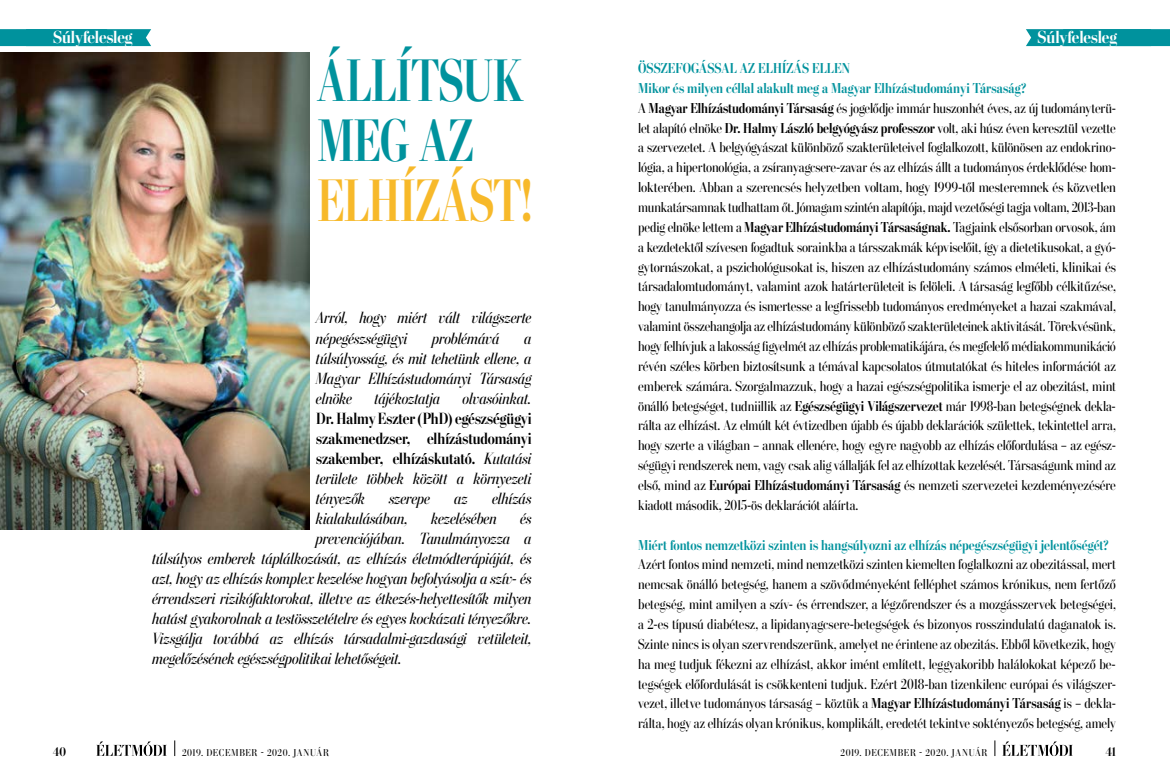
<style>
.page{position:relative;width:1170px;height:780px;background:#fff}
.page>*{position:absolute;margin:0;border:0;box-sizing:border-box;transform-origin:0 0}
.t1{font:700 60px/60px "Stilson Display M";letter-spacing:.005em;color:#00929d;scale:.8 1}
.t2{font:700 60px "Stilson Display M";letter-spacing:.005em;color:#f7b92a;scale:.8 1}
.t3{font:700 17.5px "Stilson Display M";letter-spacing:-.01em;color:#fff}
.t4{font:italic 16.25px/20px "Stilson Display M";color:#000;scale:.95 1}
.t5{font:700 16.25px/20px "Stilson Display M";color:#000;text-align:justify;scale:.95 1}
.t6{font:14.38px/19.9px "Stilson Display M";letter-spacing:-.005em;color:#000;scale:.95 1}
.t7{font:700 14.38px "Stilson Display M";letter-spacing:.005em;color:#00929d;scale:.95 1}
.t8{font:700 12.5px "Stilson Display M";color:#000}
.t9{font:10px "Stilson Display M";letter-spacing:.065em;color:#000}
.s1{font-weight:700;color:#00929d}
.s2{font-weight:700}
.s3{font-weight:400;font-style:italic}
</style>
<div class="page">
<svg style="left:174px;top:740px;width:1px;height:16px"></svg>
<svg style="left:994px;top:740px;width:1px;height:16px"></svg>
<svg style="left:96px;top:741px;width:71px;height:15px"></svg>
<svg style="left:1002px;top:741px;width:70px;height:15px"></svg>
<div style="left:1026px;top:29px;width:143px;height:17px;background:#00929d"></div>
<div style="left:0;top:29px;width:151px;height:17px;background:#00929d"></div>
<img style="left:0;top:52px;width:309px;height:477px">
<p class="t3" style="left:53px;top:27px;width:81px">Súlyfelesleg</p>
<p class="t3" style="left:1037px;top:27px;width:81px">Súlyfelesleg</p>
<h1 class="t1" style="left:318px;top:51px;width:257px">ÁLLÍTSUK<br>MEG AZ</h1>
<h1 class="t2" style="left:318px;top:166px;width:270px">ELHÍZÁST!</h1>
<p class="t6" style="left:638px;top:58px;width:504px"><span class="s1">ÖSSZEFOGÁSSAL AZ ELHÍZÁS ELLEN<br>Mikor és milyen céllal alakult meg a Magyar Elhízástudományi Társaság?<br></span>A <span class="s2">Magyar Elhízástudományi Társaság</span> és jogelődje immár huszonhét éves, az új tudományterü&shy;let alapító elnöke <span class="s2">Dr. Halmy László belgyógyász professzor</span> volt, aki húsz éven keresztül vezette a szervezetet. A belgyógyászat különböző szakterületeivel foglalkozott, különösen az endokrino&shy;lógia, a hipertonológia, a zsíranyagcsere-zavar és az elhízás állt a tudományos érdeklődése hom&shy;lokterében. Abban a szerencsés helyzetben voltam, hogy 1999-től mesteremnek és közvetlen munkatársamnak tudhattam őt. Jómagam szintén alapítója, majd vezetőségi tagja voltam, 2013-ban pedig elnöke lettem a <span class="s2">Magyar Elhízástudományi Társaságnak.</span> Tagjaink elsősorban orvosok, ám a kezdetektől szívesen fogadtuk sorainkba a társszakmák képviselőit, így a dietetikusokat, a gyó&shy;gytornászokat, a pszichológusokat is, hiszen az elhízástudomány számos elméleti, klinikai és társadalomtudományt, valamint azok határterületeit is felöleli. A társaság legfőbb célkitűzése, hogy tanulmányozza és ismertesse a legfrissebb tudományos eredményeket a hazai szakmával, valamint összehangolja az elhízástudomány különböző szakterületeinek aktivitását. Törekvésünk, hogy felhívjuk a lakosság figyelmét az elhízás problematikájára, és megfelelő médiakommunikáció révén széles körben biztosítsunk a témával kapcsolatos útmutatókat és hiteles információt az emberek számára. Szorgalmazzuk, hogy a hazai egészségpolitika ismerje el az obezitást, mint önálló betegséget, tudniillik az <span class="s2">Egészségügyi Világszervezet</span> már 1998-ban betegségnek dekla&shy;rálta az elhízást. Az elmúlt két évtizedben újabb és újabb deklarációk születtek, tekintettel arra, hogy szerte a világban – annak ellenére, hogy egyre nagyobb az elhízás előfordulása – az egész&shy;ségügyi rendszerek nem, vagy csak alig vállalják fel az elhízottak kezelését. Társaságunk mind az első, mind az <span class="s2">Európai Elhízástudományi Társaság</span> és nemzeti szervezetei kezdeményezésére kiadott második, 2015-ös deklarációt aláírta.</p>
<p class="t7" style="left:638px;top:536px;width:496px">Miért fontos nemzetközi szinten is hangsúlyozni az elhízás népegészségügyi jelentőségét?</p>
<p class="t6" style="left:638px;top:554px;width:504px;text-align:justify">Azért fontos mind nemzeti, mind nemzetközi szinten kiemelten foglalkozni az obezitással, mert nemcsak önálló betegség, hanem a szövődményeként felléphet számos krónikus, nem fertőző betegség, mint amilyen a szív- és érrendszer, a légzőrendszer és a mozgásszervek betegségei, a 2-es típusú diabétesz, a lipidanyagcsere-betegségek és bizonyos rosszindulatú daganatok is.<br>Szinte nincs is olyan szervrendszerünk, amelyet ne érintene az obezitás. Ebből következik, hogy ha meg tudjuk fékezni az elhízást, akkor imént említett, leggyakoribb halálokokat képező be&shy;tegségek előfordulását is csökkenteni tudjuk. Ezért 2018-ban tizenkilenc európai és világszer&shy;vezet, illetve tudományos társaság – köztük a <span class="s2">Magyar Elhízástudományi Társaság</span> is – dekla&shy;rálta, hogy az elhízás olyan krónikus, komplikált, eredetét tekintve soktényezős betegség, amely</p>
<p class="t4" style="left:316px;top:308px;width:228px">Arról, hogy miért vált világszerte népegészségügyi</p>
<p class="t4" style="left:432px;top:328px;width:72px">problémává</p>
<p class="t4" style="left:316px;top:328px;width:228px;text-align:justify;text-indent:208px">a túlsúlyosság, és mit tehetünk ellene, a Magyar Elhízástudományi Társaság elnöke</p>
<p class="t4" style="left:375px;top:388px;width:71px">tájékoztatja</p>
<p class="t4" style="left:463px;top:388px;width:74px">olvasóinkat.</p>
<p class="t5" style="left:316px;top:408px;width:228px">Dr. Halmy Eszter (PhD) egészségügyi szakmenedzser, elhízástudományi szakember, elhízáskutató. <span class="s3">Kutatási területe többek között a környezeti tényezők</span></p>
<p class="t4" style="left:389px;top:488px;width:45px">szerepe</p>
<p class="t4" style="left:454px;top:488px;width:16px">az</p>
<p class="t4" style="left:492px;top:488px;width:43px">elhízás</p>
<p class="t4" style="left:316px;top:508px;width:98px">kialakulásában,</p>
<p class="t4" style="left:431px;top:508px;width:71px">kezelésében</p>
<p class="t4" style="left:520px;top:508px;width:13px">és</p>
<p class="t4" style="left:316px;top:528px;width:228px">prevenciójában. Tanulmányozza a</p>
<p class="t4" style="left:152px;top:548px;width:401px">túlsúlyos emberek táplálkozását, az elhízás életmódterápiáját, és</p>
<p class="t4" style="left:152px;top:568px;width:401px">azt, hogy az elhízás komplex kezelése hogyan befolyásolja a szív- és</p>
<p class="t4" style="left:152px;top:588px;width:401px">érrendszeri rizikófaktorokat, illetve az étkezés-helyettesítők milyen</p>
<p class="t4" style="left:152px;top:608px;width:401px">hatást gyakorolnak a testösszetételre és egyes kockázati tényezőkre.</p>
<p class="t4" style="left:152px;top:628px;width:401px">Vizsgálja továbbá az elhízás társadalmi-gazdasági vetületeit,</p>
<p class="t4" style="left:152px;top:648px;width:264px">megelőzésének egészségpolitikai lehetőségeit.</p>
<p class="t8" style="left:53px;top:744px;width:14px">40</p>
<p class="t9" style="left:182px;top:746px;width:148px">2019. DECEMBER - 2020. JANUÁR</p>
<p class="t9" style="left:840px;top:746px;width:148px">2019. DECEMBER - 2020. JANUÁR</p>
<p class="t8" style="left:1105px;top:744px;width:12px">41</p>
</div>
